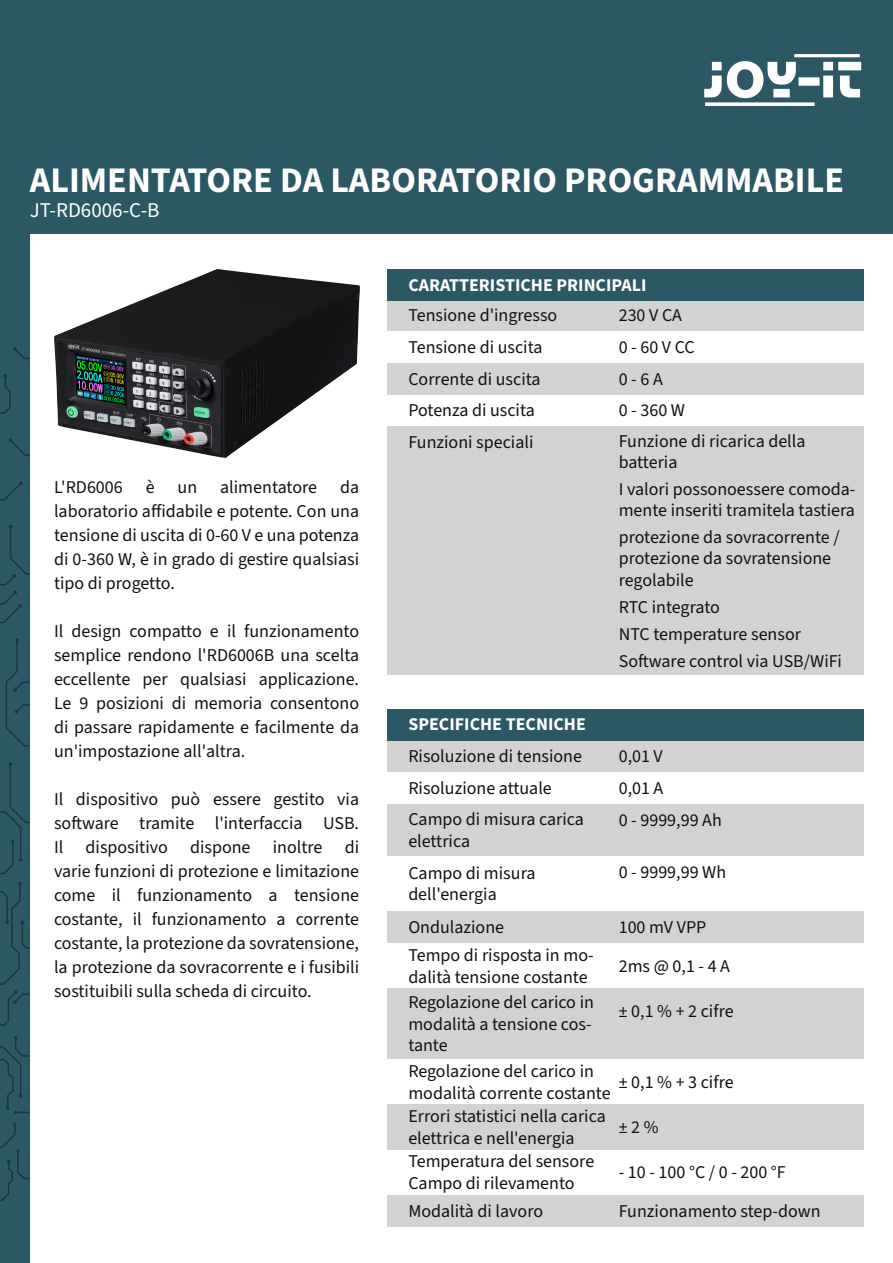
<style>
.page{position:relative;width:893px;height:1263px;background:#fff}
.page>*{position:absolute;margin:0;border:0;box-sizing:border-box;transform-origin:0 0}
.t1{font:700 36px "Source Sans 3";color:#fff}
.t2{font:21px "Source Sans 3";color:#fff}
.t3{font:18px/24px "Source Sans 3";color:#11110f}
.t4{font:700 18px "Source Sans 3";color:#fff}
</style>
<div class="page">
<div style="left:387px;top:300px;width:476px;height:31px;background:#d2d2d1"></div>
<div style="left:387px;top:363px;width:476px;height:32px;background:#d2d2d1"></div>
<div style="left:387px;top:426px;width:476px;height:249px;background:#d2d2d1"></div>
<div style="left:387px;top:804px;width:476px;height:52px;background:#d2d2d1"></div>
<div style="left:387px;top:740px;width:476px;height:32px;background:#d2d2d1"></div>
<div style="left:387px;top:911px;width:476px;height:32px;background:#d2d2d1"></div>
<div style="left:387px;top:1195px;width:476px;height:32px;background:#d2d2d1"></div>
<div style="left:387px;top:988px;width:476px;height:71px;background:#d2d2d1"></div>
<div style="left:387px;top:1104px;width:476px;height:45px;background:#d2d2d1"></div>
<div style="left:0;top:0;width:893px;height:234px;background:#2c5866"></div>
<img style="left:704px;top:54px;width:158px;height:52px">
<div style="left:0;top:208px;width:30px;height:1055px;background:#2c5866"></div>
<div style="left:387px;top:269px;width:476px;height:32px;background:#2c5866"></div>
<div style="left:387px;top:708px;width:476px;height:32px;background:#2c5866"></div>
<svg style="left:0;top:1122px;width:30px;height:79px"></svg>
<svg style="left:0;top:1036px;width:30px;height:78px"></svg>
<svg style="left:0;top:882px;width:30px;height:144px"></svg>
<svg style="left:0;top:762px;width:30px;height:112px"></svg>
<svg style="left:5px;top:638px;width:25px;height:109px"></svg>
<svg style="left:0;top:525px;width:30px;height:99px"></svg>
<svg style="left:0;top:481px;width:23px;height:20px"></svg>
<svg style="left:9px;top:438px;width:21px;height:18px"></svg>
<svg style="left:0;top:374px;width:11px;height:40px"></svg>
<svg style="left:13px;top:347px;width:17px;height:12px"></svg>
<img style="left:54px;top:269px;width:305px;height:188px">
<p class="t1" style="left:30px;top:157px;width:816px">ALIMENTATORE DA LABORATORIO PROGRAMMABILE</p>
<p class="t2" style="left:30px;top:197px;width:131px">JT-RD6006-C-B</p>
<p class="t4" style="left:408px;top:273px;width:240px">CARATTERISTICHE PRINCIPALI</p>
<p class="t3" style="left:408px;top:303px;width:150px">Tensione d'ingresso</p>
<p class="t3" style="left:619px;top:303px;width:65px">230 V CA</p>
<p class="t3" style="left:54px;top:475px;width:70px">L'RD6006</p>
<p class="t3" style="left:146px;top:475px;width:10px">è</p>
<p class="t3" style="left:178px;top:475px;width:21px">un</p>
<p class="t3" style="left:220px;top:475px;width:98px">alimentatore</p>
<p class="t3" style="left:54px;top:475px;width:307px;text-align:justify;text-indent:286px">da laboratorio affidabile e potente. Con una tensione di uscita di 0-60 V e una potenza di 0-360 W, è in grado di gestire qualsiasi tipo di progetto.</p>
<p class="t3" style="left:54px;top:619px;width:307px;text-align:justify">Il design compatto e il funzionamento semplice rendono l'RD6006B una scelta eccellente per qualsiasi applicazione.<br>Le 9 posizioni di memoria consentono di passare rapidamente e facilmente da un'impostazione all'altra.</p>
<p class="t3" style="left:54px;top:787px;width:307px;text-align:justify">Il dispositivo può essere gestito via software tramite l'interfaccia USB.<br>Il dispositivo dispone inoltre di varie funzioni di protezione e limitazione come il funzionamento a tensione costante, il funzionamento a corrente costante, la protezione da sovratensione, la protezione da sovracorrente e i fusibili sostituibili sulla scheda di circuito.</p>
<p class="t3" style="left:408px;top:335px;width:136px">Tensione di uscita</p>
<p class="t3" style="left:619px;top:335px;width:78px">0 - 60 V CC</p>
<p class="t3" style="left:408px;top:367px;width:134px">Corrente di uscita</p>
<p class="t3" style="left:619px;top:367px;width:46px">0 - 6 A</p>
<p class="t3" style="left:408px;top:398px;width:128px">Potenza di uscita</p>
<p class="t3" style="left:619px;top:398px;width:68px">0 - 360 W</p>
<p class="t3" style="left:408px;top:430px;width:127px">Funzioni speciali</p>
<p class="t3" style="left:619px;top:430px;width:188px;line-height:21.6px">Funzione di ricarica della batteria</p>
<p class="t3" style="left:619px;top:479px;width:238px;line-height:21px">I valori possonoessere comoda&shy;mente inseriti tramitela tastiera</p>
<p class="t3" style="left:619px;top:527px;width:222px;line-height:21.3px">protezione da sovracorrente / protezione da sovratensione regolabile</p>
<p class="t3" style="left:619px;top:595px;width:103px">RTC integrato</p>
<p class="t3" style="left:619px;top:622px;width:184px">NTC temperature sensor</p>
<p class="t3" style="left:619px;top:649px;width:225px">Software control via USB/WiFi</p>
<p class="t4" style="left:408px;top:713px;width:179px">SPECIFICHE TECNICHE</p>
<p class="t3" style="left:408px;top:744px;width:175px">Risoluzione di tensione</p>
<p class="t3" style="left:408px;top:776px;width:145px">Risoluzione attuale</p>
<p class="t3" style="left:408px;top:808px;width:177px;line-height:21.6px">Campo di misura carica elettrica</p>
<p class="t3" style="left:408px;top:862px;width:129px;line-height:21.6px">Campo di misura dell'energia</p>
<p class="t3" style="left:408px;top:915px;width:97px">Ondulazione</p>
<p class="t3" style="left:408px;top:944px;width:187px;line-height:21.6px">Tempo di risposta in mo&shy;dalità tensione costante</p>
<p class="t3" style="left:408px;top:991px;width:187px;line-height:21.6px">Regolazione del carico in modalità a tensione cos&shy;tante</p>
<p class="t3" style="left:408px;top:1060px;width:204px;line-height:21.6px">Regolazione del carico in modalità corrente costante</p>
<p class="t3" style="left:408px;top:1105px;width:199px;line-height:21.6px">Errori statistici nella carica elettrica e nell'energia</p>
<p class="t3" style="left:408px;top:1150px;width:187px;line-height:21.6px">Temperatura del sensore<br>Campo di rilevamento</p>
<p class="t3" style="left:408px;top:1198px;width:136px">Modalità di lavoro</p>
<p class="t3" style="left:619px;top:744px;width:46px">0,01 V</p>
<p class="t3" style="left:619px;top:776px;width:46px">0,01 A</p>
<p class="t3" style="left:619px;top:808px;width:105px">0 - 9999,99 Ah</p>
<p class="t3" style="left:619px;top:860px;width:109px">0 - 9999,99 Wh</p>
<p class="t3" style="left:619px;top:915px;width:89px">100 mV VPP</p>
<p class="t3" style="left:619px;top:954px;width:113px">2ms @ 0,1 - 4 A</p>
<p class="t3" style="left:619px;top:999px;width:116px">± 0,1 % + 2 cifre</p>
<p class="t3" style="left:619px;top:1070px;width:116px">± 0,1 % + 3 cifre</p>
<p class="t3" style="left:619px;top:1115px;width:41px">± 2 %</p>
<p class="t3" style="left:619px;top:1160px;width:169px">- 10 - 100 °C / 0 - 200 °F</p>
<p class="t3" style="left:619px;top:1198px;width:203px">Funzionamento step-down</p>
</div>
